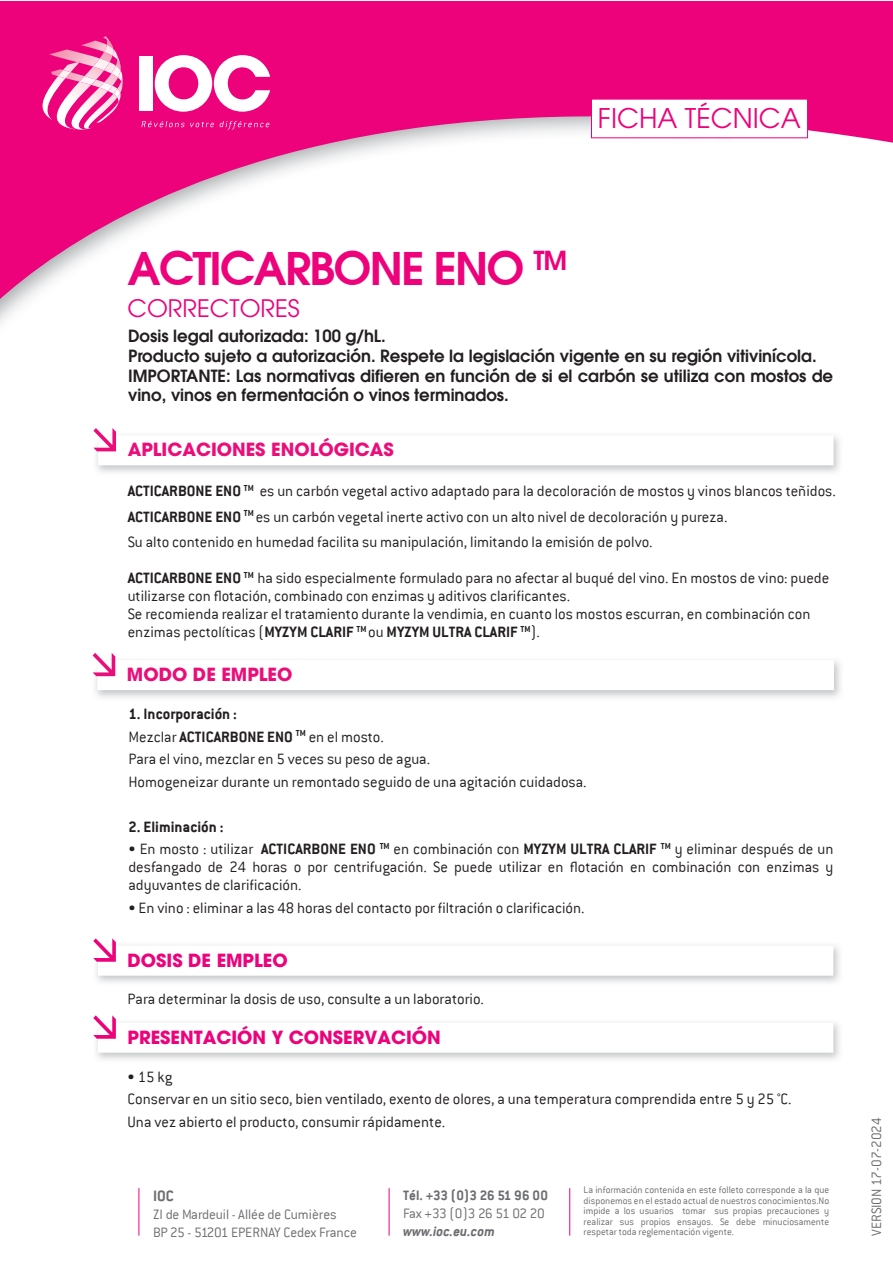
<style>
.page{position:relative;width:893px;height:1263px;background:#fff}
.page>*{position:absolute;margin:0;border:0;box-sizing:border-box;transform-origin:0 0}
.t1{font:600 45px "Avant Garde";letter-spacing:-.04em;color:#ed027c}
.t2{font:27px "ITC Avant Garde Pro";color:#ed027c}
.t3{font:24px "Avant Garde LT";color:#ed027c}
.t4{font:700 18px "Avant Garde LT";color:#ed027c}
.t5{font:700 18px "Avant Garde LT";color:#eb0e7a}
.t6{font:300 16.5px/22.5px "Conduit ITC";color:#231f20}
.t7{font:700 16.5px/19.8px "ITC Avant Garde LT";color:#231f20}
.t8{font:700 16.5px "Conduit ITC";color:#231f20}
.t9{font:700 16.5px "Conduit ITC";color:#6c6d70}
.t10{font:300 15px/18px "Conduit ITC";letter-spacing:-.01em;color:#6c6d70}
.t11{font:700 15px "Conduit ITC";color:#6c6d70}
.t12{font:300 15px "Conduit ITC";letter-spacing:-.03em;color:#6c6d70}
.t13{font:italic 700 15px "Conduit ITC";color:#6c6d70}
.t14{font:300 10.5px/10.5px "Conduit ITC";color:#6c6d70;text-align:justify}
.s1{font-weight:700}
</style>
<div class="page">
<svg style="left:0;top:2px;width:893px;height:322px"></svg>
<svg style="left:591px;top:98px;width:217px;height:41px"></svg>
<hr style="left:139px;top:1188px;width:1px;height:47px;background:#ed027c">
<hr style="left:389px;top:1188px;width:1px;height:47px;background:#ed027c">
<hr style="left:569px;top:1188px;width:1px;height:47px;background:#ed027c">
<img style="left:49px;top:49px;width:6px;height:13px">
<img style="left:121px;top:75px;width:2px;height:54px">
<img style="left:113px;top:105px;width:8px;height:25px">
<img style="left:55px;top:36px;width:58px;height:94px">
<img style="left:93px;top:58px;width:6px;height:12px">
<img style="left:79px;top:76px;width:17px;height:9px">
<svg style="left:99px;top:36px;width:23px;height:69px;background:#f47fb8"></svg>
<img style="left:39px;top:62px;width:40px;height:59px">
<svg style="left:58px;top:70px;width:13px;height:8px"></svg>
<svg style="left:141px;top:121px;width:73px;height:6px"></svg>
<svg style="left:220px;top:121px;width:49px;height:8px"></svg>
<div style="left:139px;top:56px;width:14px;height:55px;background:#fff"></div>
<svg style="left:155px;top:55px;width:115px;height:57px"></svg>
<svg style="left:93px;top:938px;width:740px;height:38px"></svg>
<svg style="left:93px;top:1015px;width:740px;height:38px"></svg>
<svg style="left:93px;top:428px;width:740px;height:37px"></svg>
<svg style="left:93px;top:653px;width:741px;height:37px"></svg>
<h2 class="t2" style="left:598px;top:102px;width:204px">FICHA TÉCNICA</h2>
<h1 class="t1" style="left:128px;top:239px;width:441px">ACTICARBONE ENO <sup>TM</sup></h1>
<h3 class="t3" style="left:128px;top:294px;width:174px">CORRECTORES</h3>
<p class="t7" style="left:128px;top:326px;width:707px">Dosis legal autorizada: 100 g/hL.<br>Producto sujeto a autorización. Respete la legislación vigente en su región vitivinícola.<br>IMPORTANTE: Las normativas difieren en función de si el carbón se utiliza con mostos de vino, vinos en fermentación o vinos terminados.</p>
<p class="t5" style="left:128px;top:437px;width:268px">APLICACIONES ENOLÓGICAS</p>
<p class="t6" style="left:128px;top:478px;width:710px;line-height:25.5px"><span class="s1">ACTICARBONE ENO</span> <sup>TM</sup> es un carbón vegetal activo adaptado para la decoloración de mostos y vinos blancos teñidos.<br><span class="s1">ACTICARBONE ENO</span> <sup>TM</sup> es un carbón vegetal inerte activo con un alto nivel de decoloración y pureza.<br>Su alto contenido en humedad facilita su manipulación, limitando la emisión de polvo.</p>
<p class="t6" style="left:128px;top:569px;width:703px;line-height:18px"><span class="s1">ACTICARBONE ENO</span> <sup>TM</sup> ha sido especialmente formulado para no afectar al buqué del vino. En mostos de vino: puede utilizarse con flotación, combinado con enzimas y aditivos clarificantes.<br>Se recomienda realizar el tratamiento durante la vendimia, en cuanto los mostos escurran, en combinación con enzimas pectolíticas (<span class="s1">MYZYM CLARIF</span> <sup>TM</sup> ou <span class="s1">MYZYM ULTRA CLARIF</span> <sup>TM</sup>).</p>
<p class="t5" style="left:127px;top:663px;width:167px">MODO DE EMPLEO</p>
<p class="t6" style="left:128px;top:703px;width:460px"><span class="s1">1. Incorporación :<br></span>Mezclar <span class="s1">ACTICARBONE ENO</span> <sup>TM</sup> en el mosto.<br>Para el vino, mezclar en 5 veces su peso de agua.<br>Homogeneizar durante un remontado seguido de una agitación cuidadosa.</p>
<p class="t8" style="left:128px;top:817px;width:97px">2. Eliminación :</p>
<p class="t6" style="left:128px;top:840px;width:706px;line-height:18px;text-align:justify">• En mosto : utilizar <span class="s1">ACTICARBONE ENO</span> <sup>TM</sup> en combinación con <span class="s1">MYZYM ULTRA CLARIF</span> <sup>TM</sup> y eliminar después de un desfangado de 24 horas o por centrifugación. Se puede utilizar en flotación en combinación con enzimas y adyuvantes de clarificación.</p>
<p class="t6" style="left:128px;top:896px;width:458px">• En vino : eliminar a las 48 horas del contacto por filtración o clarificación.</p>
<p class="t4" style="left:128px;top:948px;width:162px">DOSIS DE EMPLEO</p>
<p class="t6" style="left:128px;top:987px;width:358px">Para determinar la dosis de uso, consulte a un laboratorio.</p>
<p class="t4" style="left:128px;top:1025px;width:315px">PRESENTACIÓN Y CONSERVACIÓN</p>
<p class="t6" style="left:128px;top:1065px;width:666px">• 15 kg<br>Conservar en un sitio seco, bien ventilado, exento de olores, a una temperatura comprendida entre 5 y 25 °C.<br>Una vez abierto el producto, consumir rápidamente.</p>
<p class="t9" style="left:153px;top:1186px;width:22px">IOC</p>
<p class="t10" style="left:153px;top:1205px;width:205px">ZI de Mardeuil - Allée de Cumières<br>BP 25 - 51201 EPERNAY Cedex France</p>
<p class="t11" style="left:403px;top:1186px;width:146px">Tél. +33 (0)3 26 51 96 00</p>
<p class="t12" style="left:403px;top:1205px;width:143px">Fax +33 (0)3 26 51 02 20</p>
<p class="t13" style="left:403px;top:1222px;width:93px">www.ioc.eu.com</p>
<p class="t14" style="left:584px;top:1185px;width:247px">La información contenida en este folleto corresponde a la que disponemos en el estado actual de nuestros conocimientos.No impide a los usuarios tomar sus propias precauciones y realizar sus propios ensayos. Se debe minuciosamente respetar toda reglementación vigente.</p>
<p class="t10" style="left:867px;top:1235px;width:120px;rotate:-90deg">VERSION 17-07-2024</p>
</div>
